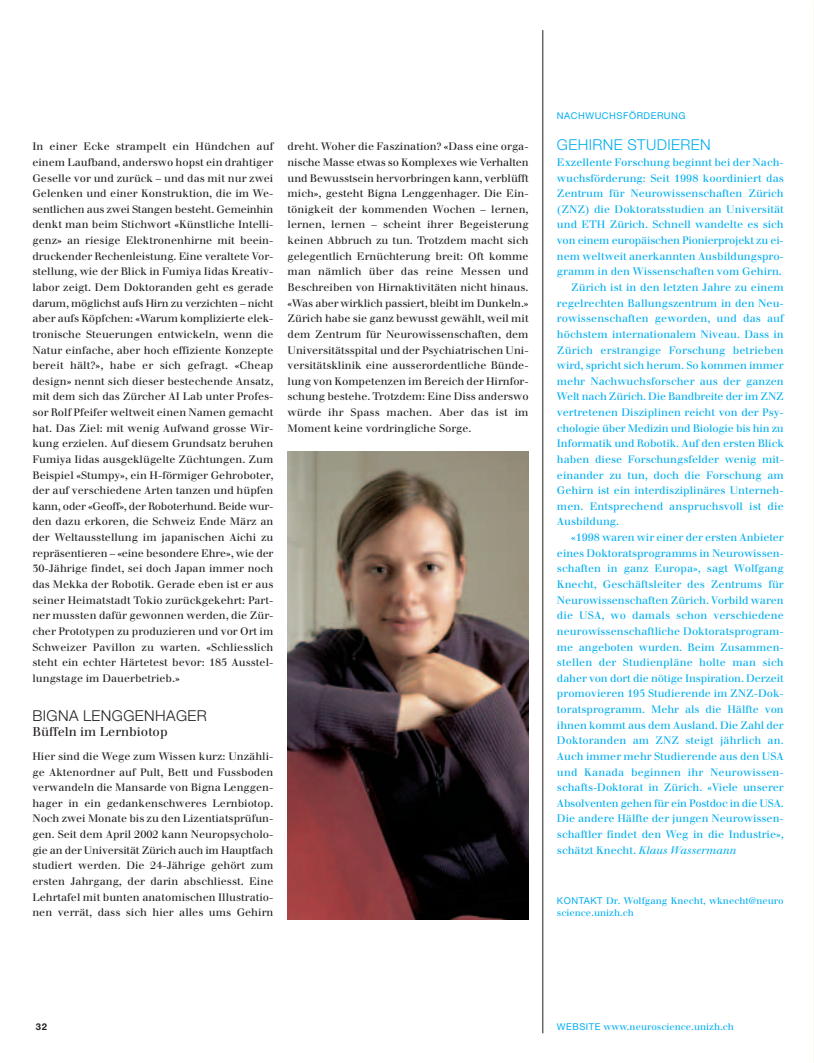
<style>
.page{position:relative;width:814px;height:1063px;background:#fff}
.page>*{position:absolute;margin:0;border:0;box-sizing:border-box;transform-origin:0 0}
.t1{font:300 15px "Helvetica Neue";letter-spacing:.03em;color:#231f20}
.t2{font:300 15px "Helvetica Neue";letter-spacing:.03em;color:#00aeef}
.t3{font:12.5px "Walbaum";color:#231f20}
.t4{font:10.62px/15.6px "Walbaum";color:#231f20;text-align:justify}
.t5{font:10.62px "Walbaum";color:#00aeef}
.t6{font:10.62px "Walbaum";letter-spacing:-.02em;color:#00aeef}
.t7{font:italic 10.62px "Walbaum";color:#00aeef}
.t8{font:9.38px/12.5px "Walbaum";color:#00aeef}
.t9{font:9.38px "Helvetica Neue";letter-spacing:.055em;color:#00aeef}
.t10{font:700 9.38px "Helvetica Neue";color:#231f20}
.s1{font-style:normal}
.s2{font-family:"Helvetica Neue"}
</style>
<div class="page">
<img style="left:288px;top:452px;width:240px;height:467px">
<hr style="left:542px;top:30px;width:1px;height:1003px;background:#231f20">
<img style="left:813px;top:0;width:1px;height:1062px">
<p class="t4" style="left:32px;top:140px;width:242px">In einer Ecke strampelt ein Hündchen auf einem Laufband, anderswo hopst ein drahtiger Geselle vor und zurück – und das mit nur zwei Gelenken und einer Konstruktion, die im We&shy;sentlichen aus zwei Stangen besteht. Gemeinhin denkt man beim Stichwort «Künstliche Intelli&shy;genz» an riesige Elektronenhirne mit beein&shy;druckender Rechenleistung. Eine veraltete Vor&shy;stellung, wie der Blick in Fumiya Iidas Kreativ&shy;labor zeigt. Dem Doktoranden geht es gerade darum, möglichst aufs Hirn zu verzichten – nicht aber aufs Köpfchen: «Warum komplizierte elek&shy;tronische Steuerungen entwickeln, wenn die Natur einfache, aber hoch effiziente Konzepte bereit hält?», habe er sich gefragt. «Cheap design» nennt sich dieser bestechende Ansatz, mit dem sich das Zürcher AI Lab unter Profes&shy;sor Rolf Pfeifer weltweit einen Namen gemacht hat. Das Ziel: mit wenig Aufwand grosse Wir&shy;kung erzielen. Auf diesem Grundsatz beruhen Fumiya Iidas ausgeklügelte Züchtungen. Zum Beispiel «Stumpy», ein H-förmiger Gehroboter, der auf verschiedene Arten tanzen und hüpfen kann, oder «Geoff», der Roboterhund. Beide wur&shy;den dazu erkoren, die Schweiz Ende März an der Weltausstellung im japanischen Aichi zu repräsentieren – «eine besondere Ehre», wie der 30-Jährige findet, sei doch Japan immer noch das Mekka der Robotik. Gerade eben ist er aus seiner Heimatstadt Tokio zurückgekehrt: Part&shy;ner mussten dafür gewonnen werden, die Zür&shy;cher Prototypen zu produzieren und vor Ort im Schweizer Pavillon zu warten. «Schliesslich steht ein echter Härtetest bevor: 185 Ausstel&shy;lungstage im Dauerbetrieb.»</p>
<h1 class="t1" style="left:32px;top:710px;width:176px">BIGNA LENGGENHAGER</h1>
<p class="t3" style="left:32px;top:727px;width:137px">Büffeln im Lernbiotop</p>
<p class="t4" style="left:32px;top:749px;width:242px">Hier sind die Wege zum Wissen kurz: Unzähli&shy;ge Aktenordner auf Pult, Bett und Fussboden verwandeln die Mansarde von Bigna Lenggen&shy;hager in ein gedankenschweres Lernbiotop.<br>Noch zwei Monate bis zu den Lizentiatsprüfun&shy;gen. Seit dem April 2002 kann Neuropsycholo&shy;gie an der Universität Zürich auch im Hauptfach studiert werden. Die 24-Jährige gehört zum ersten Jahrgang, der darin abschliesst. Eine Lehrtafel mit bunten anatomischen Illustratio&shy;nen verrät, dass sich hier alles ums Gehirn</p>
<p class="t4" style="left:288px;top:140px;width:242px">dreht. Woher die Faszination? «Dass eine orga&shy;nische Masse etwas so Komplexes wie Verhalten und Bewusstsein hervorbringen kann, verblüfft mich», gesteht Bigna Lenggenhager. Die Ein&shy;tönigkeit der kommenden Wochen – lernen, lernen, lernen – scheint ihrer Begeisterung keinen Abbruch zu tun. Trotzdem macht sich gelegentlich Ernüchterung breit: Oft komme man nämlich über das reine Messen und Beschreiben von Hirnaktivitäten nicht hinaus. «Was aber wirklich passiert, bleibt im Dunkeln.» Zürich habe sie ganz bewusst gewählt, weil mit dem Zentrum für Neurowissenschaften, dem Universitätsspital und der Psychiatrischen Uni&shy;versitätsklinik eine ausserordentliche Bünde&shy;lung von Kompetenzen im Bereich der Hirnfor&shy;schung bestehe. Trotzdem: Eine Diss anderswo würde ihr Spass machen. Aber das ist im Moment keine vordringliche Sorge.</p>
<p class="t9" style="left:557px;top:112px;width:130px">NACHWUCHSFÖRDERUNG</p>
<h1 class="t2" style="left:557px;top:139px;width:155px">GEHIRNE STUDIEREN</h1>
<p class="t5" style="left:557px;top:158px;width:228px">Exzellente Forschung beginnt bei der Nach-</p>
<p class="t5" style="left:557px;top:174px;width:228px">wuchsförderung: Seit 1998 koordiniert das</p>
<p class="t5" style="left:557px;top:189px;width:228px">Zentrum für Neurowissenschaften Zürich</p>
<p class="t5" style="left:557px;top:205px;width:228px">(ZNZ) die Doktoratsstudien an Universität</p>
<p class="t5" style="left:557px;top:221px;width:228px">und ETH Zürich. Schnell wandelte es sich</p>
<p class="t6" style="left:557px;top:236px;width:228px">von einem europäischen Pionierprojekt zu ei-</p>
<p class="t5" style="left:557px;top:252px;width:228px">nem weltweit anerkannten Ausbildungspro-</p>
<p class="t5" style="left:557px;top:268px;width:226px">gramm in den Wissenschaften vom Gehirn.</p>
<p class="t5" style="left:571px;top:283px;width:214px">Zürich ist in den letzten Jahre zu einem</p>
<p class="t5" style="left:557px;top:299px;width:228px">regelrechten Ballungszentrum in den Neu-</p>
<p class="t5" style="left:557px;top:314px;width:228px">rowissenschaften geworden, und das auf</p>
<p class="t5" style="left:557px;top:330px;width:228px">höchstem internationalem Niveau. Dass in</p>
<p class="t5" style="left:557px;top:346px;width:228px">Zürich erstrangige Forschung betrieben</p>
<p class="t5" style="left:557px;top:361px;width:228px">wird, spricht sich herum. So kommen immer</p>
<p class="t5" style="left:557px;top:377px;width:228px">mehr Nachwuchsforscher aus der ganzen</p>
<p class="t6" style="left:557px;top:393px;width:228px">Welt nach Zürich. Die Bandbreite der im ZNZ</p>
<p class="t5" style="left:557px;top:408px;width:228px">vertretenen Disziplinen reicht von der Psy-</p>
<p class="t6" style="left:557px;top:424px;width:228px">chologie über Medizin und Biologie bis hin zu</p>
<p class="t5" style="left:557px;top:439px;width:228px">Informatik und Robotik. Auf den ersten Blick</p>
<p class="t5" style="left:557px;top:455px;width:228px">haben diese Forschungsfelder wenig mit-</p>
<p class="t5" style="left:557px;top:471px;width:228px">einander zu tun, doch die Forschung am</p>
<p class="t5" style="left:557px;top:486px;width:228px">Gehirn ist ein interdisziplinäres Unterneh-</p>
<p class="t5" style="left:557px;top:502px;width:228px">men. Entsprechend anspruchsvoll ist die</p>
<p class="t5" style="left:557px;top:518px;width:64px">Ausbildung.</p>
<p class="t5" style="left:571px;top:533px;width:214px">«1998 waren wir einer der ersten Anbieter</p>
<p class="t5" style="left:557px;top:549px;width:228px">eines Doktoratsprogramms in Neurowissen-</p>
<p class="t5" style="left:557px;top:564px;width:228px">schaften in ganz Europa», sagt Wolfgang</p>
<p class="t5" style="left:557px;top:580px;width:228px">Knecht, Geschäftsleiter des Zentrums für</p>
<p class="t5" style="left:557px;top:596px;width:228px">Neurowissenschaften Zürich. Vorbild waren</p>
<p class="t5" style="left:557px;top:611px;width:228px">die USA, wo damals schon verschiedene</p>
<p class="t5" style="left:557px;top:627px;width:228px">neurowissenschaftliche Doktoratsprogram-</p>
<p class="t5" style="left:557px;top:643px;width:228px">me angeboten wurden. Beim Zusammen-</p>
<p class="t5" style="left:557px;top:658px;width:228px">stellen der Studienpläne holte man sich</p>
<p class="t5" style="left:557px;top:674px;width:228px">daher von dort die nötige Inspiration. Derzeit</p>
<p class="t5" style="left:557px;top:689px;width:228px">promovieren 195 Studierende im ZNZ-Dok-</p>
<p class="t5" style="left:557px;top:705px;width:228px">toratsprogramm. Mehr als die Hälfte von</p>
<p class="t5" style="left:557px;top:721px;width:228px">ihnen kommt aus dem Ausland. Die Zahl der</p>
<p class="t5" style="left:557px;top:736px;width:228px">Doktoranden am ZNZ steigt jährlich an.</p>
<p class="t5" style="left:557px;top:752px;width:228px">Auch immer mehr Studierende aus den USA</p>
<p class="t5" style="left:557px;top:768px;width:228px">und Kanada beginnen ihr Neurowissen-</p>
<p class="t5" style="left:557px;top:783px;width:228px">schafts-Doktorat in Zürich. «Viele unserer</p>
<p class="t6" style="left:557px;top:799px;width:228px">Absolventen gehen für ein Postdoc in die USA.</p>
<p class="t5" style="left:557px;top:814px;width:228px">Die andere Hälfte der jungen Neurowissen-</p>
<p class="t5" style="left:557px;top:830px;width:228px">schaftler findet den Weg in die Industrie»,</p>
<p class="t7" style="left:557px;top:846px;width:181px"><span class="s1">schätzt Knecht.</span> Klaus Wassermann</p>
<p class="t8" style="left:557px;top:895px;width:228px"><span class="s2">KONTAKT</span> Dr. Wolfgang Knecht, wknecht@neuro science.unizh.ch</p>
<p class="t10" style="left:36px;top:1023px;width:12px">32</p>
<p class="t8" style="left:557px;top:1021px;width:178px"><span class="s2">WEBSITE</span> www.neuroscience.unizh.ch</p>
</div>
